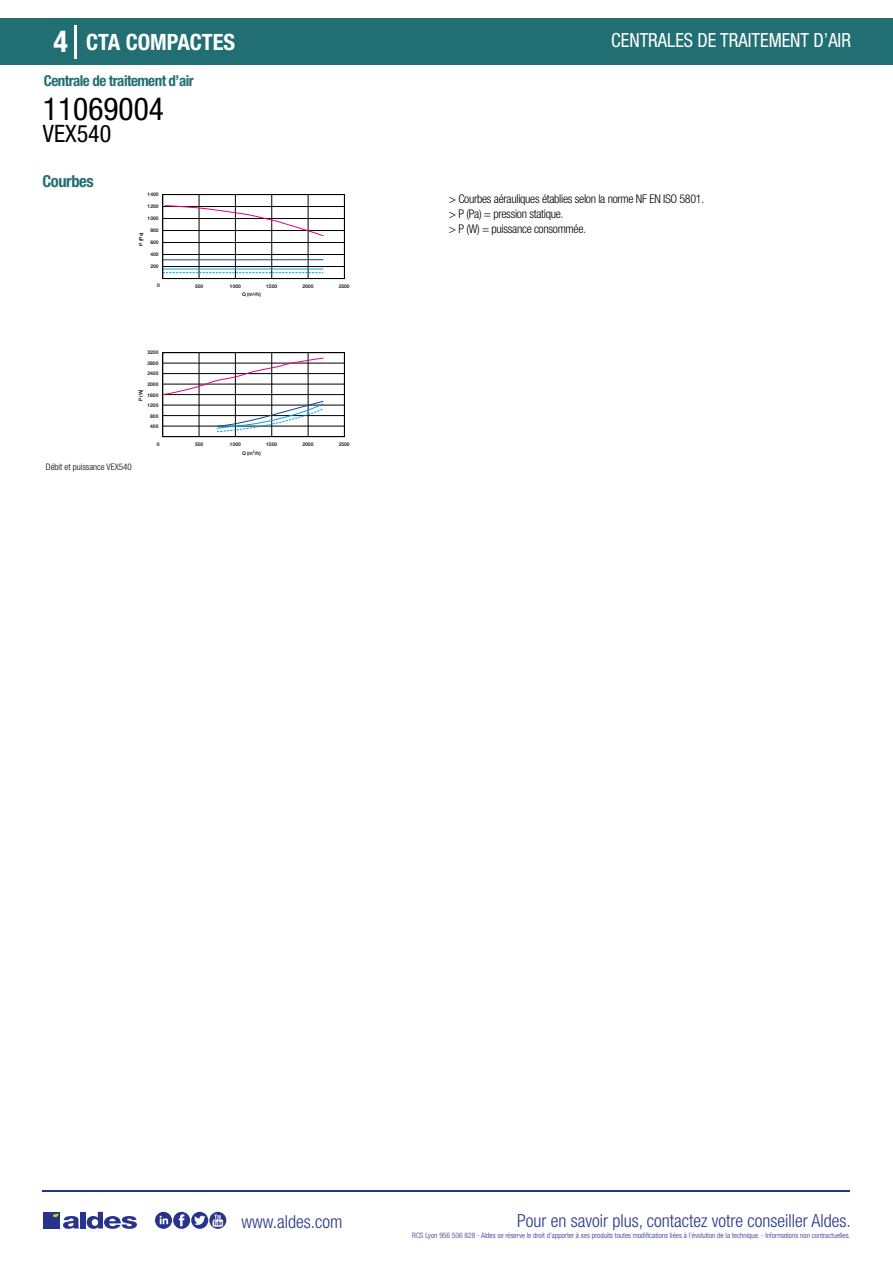
<style>
.page{position:relative;width:893px;height:1263px;background:#fff}
.page>*{position:absolute;margin:0;border:0;box-sizing:border-box;transform-origin:0 0}
.t1{font:condensed 31.5px "Helvetica Neue LT Std";color:#000}
.t2{font:700 condensed 30px "Helvetica Neue LT Std";color:#fff}
.t3{font:condensed 24px "Helvetica Neue LT Std";color:#000}
.t4{font:700 condensed 22.5px "Helvetica Neue LT Std";color:#fff}
.t5{font:condensed 19.5px "Helvetica Neue LT Std";color:#fff;scale:.95 1}
.t6{font:300 condensed 18px "Helvetica Neue";color:#28348b}
.t7{font:700 condensed 16.5px "Helvetica Neue LT Std";letter-spacing:-.025em;color:#226f73}
.t8{font:700 condensed 15px "Helvetica Neue LT Std";letter-spacing:-.035em;color:#226f73}
.t9{font:300 condensed 12px/15px "Helvetica Neue LT Std";letter-spacing:-.025em;color:#000}
.t10{font:300 condensed 9px "Helvetica Neue";color:#000}
.t11{font:300 condensed 7.5px "Helvetica Neue";color:#28348b}
.t12{font:500 4.95px "Helvetica Neue";color:#000}
</style>
<div class="page">
<div style="left:0;top:18px;width:893px;height:46px;background:#226f73"></div>
<hr style="left:74px;top:25px;width:2px;height:33px;background:#fff">
<hr style="left:43px;top:1190px;width:807px;height:1px;background:#28348b">
<svg style="left:155px;top:1212px;width:71px;height:17px"></svg>
<div style="left:43px;top:1212px;width:17px;height:16px;background:#28348b"></div>
<div style="left:80px;top:1212px;width:6px;height:16px;background:#28348b"></div>
<svg style="left:87px;top:1212px;width:50px;height:17px"></svg>
<svg style="left:53px;top:1213px;width:26px;height:16px"></svg>
<svg style="left:162px;top:194px;width:183px;height:243px"></svg>
<h2 class="t2" style="left:54px;top:24px;width:16px">4</h2>
<h3 class="t4" style="left:86px;top:28px;width:151px">CTA COMPACTES</h3>
<h3 class="t5" style="left:611px;top:29px;width:254px">CENTRALES DE TRAITEMENT D’AIR</h3>
<h3 class="t8" style="left:44px;top:71px;width:151px">Centrale de traitement d’air</h3>
<h1 class="t1" style="left:43px;top:91px;width:122px">11069004</h1>
<h3 class="t3" style="left:43px;top:120px;width:70px">VEX540</h3>
<h3 class="t7" style="left:43px;top:171px;width:53px">Courbes</h3>
<p class="t12" style="left:148px;top:191px;width:13px">1400</p>
<p class="t12" style="left:148px;top:203px;width:13px">1200</p>
<p class="t12" style="left:148px;top:215px;width:13px">1000</p>
<p class="t12" style="left:150px;top:227px;width:10px">800</p>
<p class="t12" style="left:150px;top:264px;width:10px">200</p>
<p class="t12" style="left:138px;top:246px;width:15px;rotate:-90deg">P (Pa)</p>
<p class="t12" style="left:150px;top:239px;width:10px">600</p>
<p class="t12" style="left:150px;top:252px;width:10px">400</p>
<p class="t12" style="left:157px;top:283px;width:4px">0</p>
<p class="t12" style="left:147px;top:350px;width:13px">3200</p>
<p class="t12" style="left:147px;top:381px;width:13px">2000</p>
<p class="t12" style="left:147px;top:360px;width:13px">2800</p>
<p class="t12" style="left:147px;top:371px;width:13px">2400</p>
<p class="t12" style="left:138px;top:401px;width:14px;rotate:-90deg">P (W)</p>
<p class="t12" style="left:147px;top:392px;width:13px">1600</p>
<p class="t12" style="left:147px;top:402px;width:13px">1200</p>
<p class="t12" style="left:150px;top:413px;width:10px">800</p>
<p class="t12" style="left:150px;top:423px;width:10px">400</p>
<p class="t12" style="left:157px;top:441px;width:4px">0</p>
<p class="t10" style="left:46px;top:461px;width:87px">Débit et puissance VEX540</p>
<p class="t12" style="left:195px;top:283px;width:10px">500</p>
<p class="t12" style="left:230px;top:283px;width:13px">1000</p>
<p class="t12" style="left:266px;top:283px;width:13px">1500</p>
<p class="t12" style="left:302px;top:283px;width:13px">2000</p>
<p class="t12" style="left:339px;top:283px;width:13px">2500</p>
<p class="t12" style="left:242px;top:292px;width:20px">Q (m<sup>3</sup>/h)</p>
<p class="t12" style="left:195px;top:441px;width:10px">500</p>
<p class="t12" style="left:230px;top:441px;width:13px">1000</p>
<p class="t12" style="left:266px;top:441px;width:13px">1500</p>
<p class="t12" style="left:302px;top:441px;width:13px">2000</p>
<p class="t12" style="left:339px;top:441px;width:13px">2500</p>
<p class="t12" style="left:242px;top:450px;width:20px">Q (m<sup>3</sup>/h)</p>
<h3 class="t9" style="left:449px;top:192px;width:257px">&gt; Courbes aérauliques établies selon la norme NF EN ISO 5801. &gt; P (Pa) = pression statique.<br>&gt; P (W) = puissance consommée.</h3>
<h3 class="t6" style="left:241px;top:1211px;width:102px">www.aldes.com</h3>
<h3 class="t6" style="left:517px;top:1211px;width:335px">Pour en savoir plus, contactez votre conseiller Aldes.</h3>
<p class="t11" style="left:412px;top:1230px;width:440px">RCS Lyon 956 506 828 - Aldes se réserve le droit d’apporter à ses produits toutes modifications liées à l’évolution de la technique. - Informations non contractuelles.</p>
</div>
